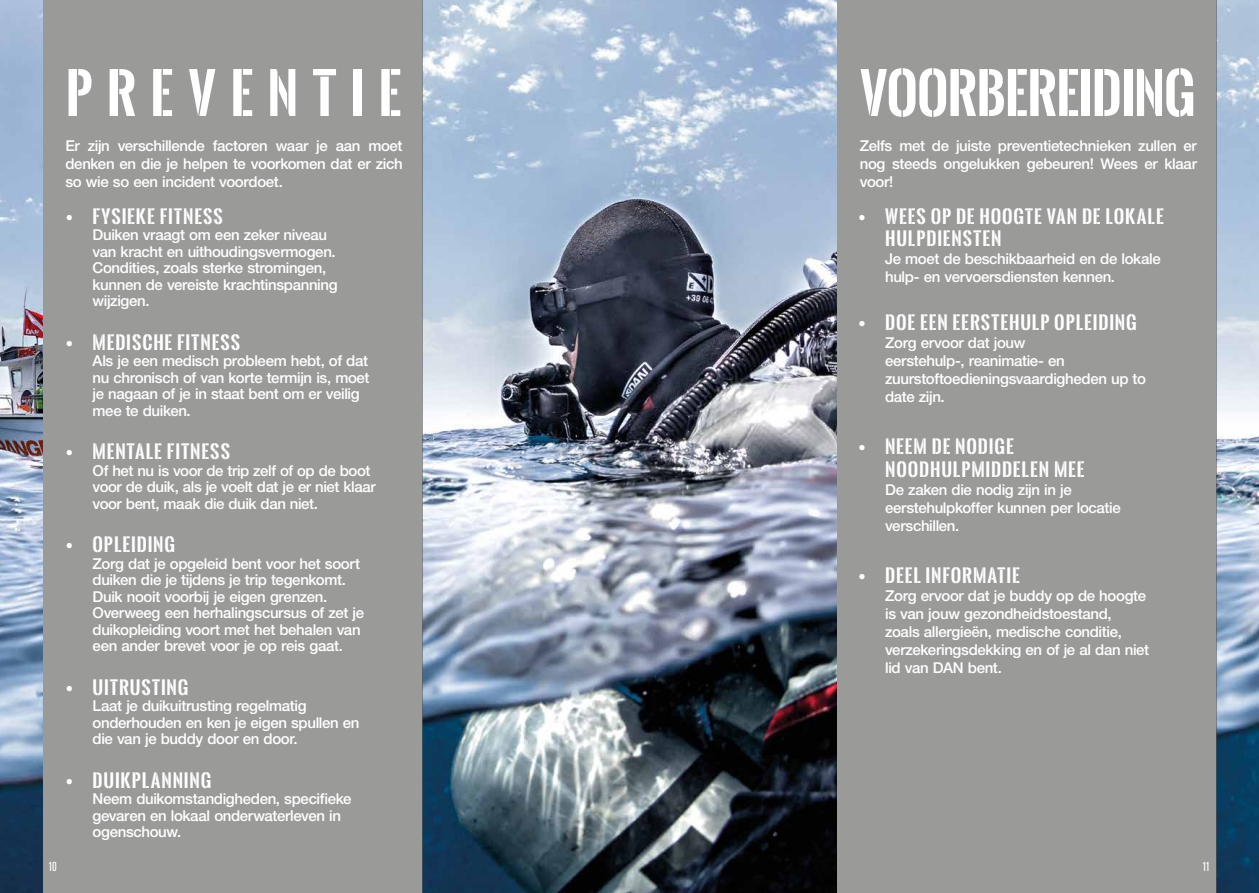
<style>
.page{position:relative;width:1259px;height:893px;background:#fff}
.page>*{position:absolute;margin:0;border:0;box-sizing:border-box;transform-origin:0 0}
.t1{font:700 54px "Oswald Stencil";letter-spacing:-.01em;color:#fff}
.t2{font:700 54px "Oswald Stencil";letter-spacing:.26em;color:#fff}
.t3{font:700 18px/22.5px "Oswald Stencil";letter-spacing:.055em;color:#fff}
.t4{font:500 15px/16.5px "Helvetica Neue LT";letter-spacing:-.025em;color:#fff}
.t5{font:10.5px "Antonio";color:#fff}
</style>
<div class="page">
<img style="left:422px;top:0;width:415px;height:893px">
<img style="left:1216px;top:0;width:43px;height:893px">
<img style="left:0;top:0;width:43px;height:893px">
<div style="left:43px;top:0;width:379px;height:893px;background:#9a9a99"></div>
<div style="left:837px;top:0;width:379px;height:893px;background:#9a9a99"></div>
<h1 class="t2" style="left:65px;top:54px;width:337px">PREVENTIE</h1>
<h1 class="t1" style="left:860px;top:54px;width:337px">VOORBEREIDING</h1>
<p class="t4" style="left:65px;top:137px;width:339px;line-height:18px;text-align:justify">Er zijn verschillende factoren waar je aan moet denken en die je helpen te voorkomen dat er zich so wie so een incident voordoet.</p>
<p class="t4" style="left:860px;top:137px;width:339px;line-height:18px;text-align:justify">Zelfs met de juiste preventietechnieken zullen er nog steeds ongelukken gebeuren! Wees er klaar voor!</p>
<p class="t3" style="left:66px;top:205px;width:159px">• FYSIEKE FITNESS</p>
<p class="t4" style="left:93px;top:227px;width:247px">Duiken vraagt om een zeker niveau van kracht en uithoudingsvermogen.<br>Condities, zoals sterke stromingen, kunnen de vereiste krachtinspanning wijzigen.</p>
<p class="t3" style="left:66px;top:331px;width:176px">• MEDISCHE FITNESS</p>
<p class="t4" style="left:93px;top:353px;width:278px">Als je een medisch probleem hebt, of dat nu chronisch of van korte termijn is, moet je nagaan of je in staat bent om er veilig mee te duiken.</p>
<p class="t3" style="left:66px;top:440px;width:166px">• MENTALE FITNESS</p>
<p class="t4" style="left:93px;top:462px;width:285px">Of het nu is voor de trip zelf of op de boot voor de duik, als je voelt dat je er niet klaar voor bent, maak die duik dan niet.</p>
<p class="t3" style="left:66px;top:533px;width:111px">• OPLEIDING</p>
<p class="t4" style="left:93px;top:555px;width:273px">Zorg dat je opgeleid bent voor het soort duiken die je tijdens je trip tegenkomt.<br>Duik nooit voorbij je eigen grenzen.<br>Overweeg een herhalingscursus of zet je duikopleiding voort met het behalen van een ander brevet voor je op reis gaat.</p>
<p class="t3" style="left:66px;top:676px;width:124px">• UITRUSTING</p>
<p class="t4" style="left:93px;top:698px;width:268px">Laat je duikuitrusting regelmatig onderhouden en ken je eigen spullen en die van je buddy door en door.</p>
<p class="t3" style="left:66px;top:769px;width:147px">• DUIKPLANNING</p>
<p class="t4" style="left:93px;top:791px;width:260px">Neem duikomstandigheden, specifieke gevaren en lokaal onderwaterleven in ogenschouw.</p>
<p class="t3" style="left:885px;top:205px;width:280px;text-indent:-27px">• WEES OP DE HOOGTE VAN DE LOKALE<br>HULPDIENSTEN</p>
<p class="t4" style="left:885px;top:250px;width:277px;line-height:18px">Je moet de beschikbaarheid en de lokale hulp- en vervoersdiensten kennen.</p>
<p class="t3" style="left:858px;top:311px;width:280px">• DOE EEN EERSTEHULP OPLEIDING</p>
<p class="t4" style="left:885px;top:334px;width:262px;line-height:18px">Zorg ervoor dat jouw<br>eerstehulp-, reanimatie- en zuurstoftoedieningsvaardigheden up to date zijn.</p>
<p class="t3" style="left:885px;top:435px;width:201px;text-indent:-27px">• NEEM DE NODIGE<br>NOODHULPMIDDELEN MEE</p>
<p class="t4" style="left:885px;top:480px;width:237px;line-height:18px">De zaken die nodig zijn in je eerstehulpkoffer kunnen per locatie verschillen.</p>
<p class="t3" style="left:858px;top:564px;width:163px">• DEEL INFORMATIE</p>
<p class="t4" style="left:885px;top:587px;width:266px;line-height:18px">Zorg ervoor dat je buddy op de hoogte is van jouw gezondheidstoestand, zoals allergieën, medische conditie, verzekeringsdekking en of je al dan niet lid van DAN bent.</p>
<p class="t5" style="left:49px;top:859px;width:10px">10</p>
<p class="t5" style="left:1202px;top:859px;width:8px">11</p>
</div>
